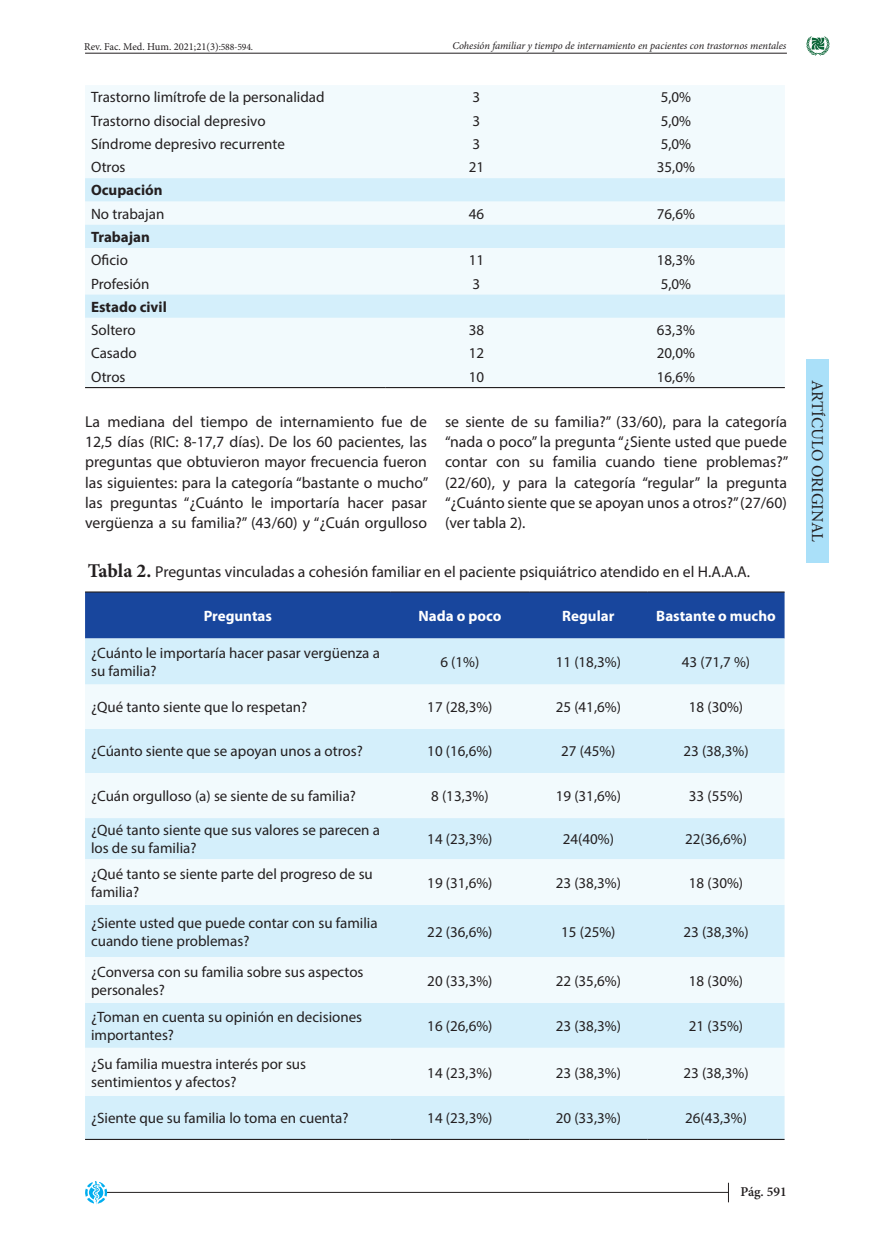
<style>
.page{position:relative;width:872px;height:1234px;background:#fff}
.page>*{position:absolute;margin:0;border:0;box-sizing:border-box;transform-origin:0 0}
.t1{font:16.5px "Minion Pro";letter-spacing:-.005em;color:#231f20}
.PARRAFO_OK{font:15.75px/20.2px "Myriad Pro";color:#231f20;text-align:justify}
.TEXTO_CUADRO{font:15px/18px "Myriad Pro";color:#231f20}
.TITU_CUADRO{font:700 15px "Myriad Pro";color:#fff}
.TEXTO_CUADRO-2{font:700 15px "Myriad Pro";color:#231f20}
.t2{font:600 13.5px "Minion Pro";color:#231f20}
.t3{font:italic 10.5px "Minion Pro";letter-spacing:-.01em;color:#231f20}
.t4{font:10.5px "Minion Pro";color:#231f20}
.s1{font-size:9.75px}
.s2{font-family:"Minion Pro";font-weight:700;font-size:19.5px}
</style>
<div class="page">
<div style="left:806px;top:359px;width:23px;height:204px;background:#aae0f9"></div>
<hr style="left:85px;top:53px;width:702px;height:1px;background:#231f20">
<svg style="left:806px;top:36px;width:24px;height:20px"></svg>
<hr style="left:106px;top:1191px;width:623px;height:1px;background:#231f20">
<svg style="left:85px;top:1181px;width:23px;height:23px"></svg>
<svg style="left:728px;top:1182px;width:1px;height:19px"></svg>
<div style="left:85px;top:85px;width:700px;height:302px;background:#f2fafd"></div>
<svg style="left:85px;top:178px;width:700px;height:140px"></svg>
<hr style="left:85px;top:387px;width:301px;height:1px;background:#231f20">
<hr style="left:386px;top:387px;width:181px;height:1px;background:#231f20">
<hr style="left:567px;top:387px;width:218px;height:1px;background:#231f20">
<div style="left:85px;top:592px;width:699px;height:46px;background:#18469d"></div>
<div style="left:85px;top:638px;width:699px;height:500px;background:#d4effb"></div>
<svg style="left:85px;top:684px;width:699px;height:411px;fill:#f2fafd"></svg>
<hr style="left:85px;top:591px;width:305px;height:1px;background:#231f20">
<hr style="left:390px;top:591px;width:139px;height:1px;background:#231f20">
<hr style="left:529px;top:591px;width:118px;height:1px;background:#231f20">
<hr style="left:647px;top:591px;width:137px;height:1px;background:#231f20">
<hr style="left:85px;top:1138px;width:305px;height:1px;background:#231f20">
<hr style="left:390px;top:1138px;width:139px;height:1px;background:#231f20">
<hr style="left:529px;top:1138px;width:118px;height:1px;background:#231f20">
<hr style="left:647px;top:1138px;width:137px;height:1px;background:#231f20">
<p class="t4" style="left:84px;top:40px;width:170px">Rev. Fac. Med. Hum. 2021;21(3)<span class="s1">:588-594.</span></p>
<p class="t3" style="left:452px;top:39px;width:335px">Cohesión familiar y tiempo de internamiento en pacientes con trastornos mentales</p>
<p class="TEXTO_CUADRO" style="left:91px;top:88px;width:235px">Trastorno limítrofe de la personalidad</p>
<p class="TEXTO_CUADRO" style="left:472px;top:88px;width:9px">3</p>
<p class="TEXTO_CUADRO" style="left:660px;top:88px;width:32px">5,0%</p>
<p class="TEXTO_CUADRO" style="left:91px;top:111px;width:176px">Trastorno disocial depresivo</p>
<p class="TEXTO_CUADRO" style="left:472px;top:111px;width:9px">3</p>
<p class="TEXTO_CUADRO" style="left:660px;top:111px;width:32px">5,0%</p>
<p class="TEXTO_CUADRO" style="left:91px;top:135px;width:195px">Síndrome depresivo recurrente</p>
<p class="TEXTO_CUADRO" style="left:472px;top:135px;width:9px">3</p>
<p class="TEXTO_CUADRO" style="left:660px;top:135px;width:32px">5,0%</p>
<p class="TEXTO_CUADRO" style="left:91px;top:158px;width:36px">Otros</p>
<p class="TEXTO_CUADRO" style="left:469px;top:158px;width:17px">21</p>
<p class="TEXTO_CUADRO" style="left:657px;top:158px;width:40px">35,0%</p>
<p class="TEXTO_CUADRO-2" style="left:91px;top:180px;width:73px">Ocupación</p>
<p class="TEXTO_CUADRO" style="left:91px;top:204px;width:75px">No trabajan</p>
<p class="TEXTO_CUADRO" style="left:469px;top:204px;width:17px">46</p>
<p class="TEXTO_CUADRO" style="left:657px;top:204px;width:40px">76,6%</p>
<p class="TEXTO_CUADRO-2" style="left:91px;top:227px;width:60px">Trabajan</p>
<p class="TEXTO_CUADRO" style="left:91px;top:251px;width:38px">Oficio</p>
<p class="TEXTO_CUADRO" style="left:469px;top:251px;width:17px">11</p>
<p class="TEXTO_CUADRO" style="left:657px;top:251px;width:40px">18,3%</p>
<p class="TEXTO_CUADRO" style="left:91px;top:274px;width:60px">Profesión</p>
<p class="TEXTO_CUADRO" style="left:472px;top:274px;width:9px">3</p>
<p class="TEXTO_CUADRO" style="left:660px;top:274px;width:32px">5,0%</p>
<p class="TEXTO_CUADRO-2" style="left:91px;top:297px;width:77px">Estado civil</p>
<p class="TEXTO_CUADRO" style="left:91px;top:321px;width:46px">Soltero</p>
<p class="TEXTO_CUADRO" style="left:469px;top:321px;width:17px">38</p>
<p class="TEXTO_CUADRO" style="left:657px;top:321px;width:40px">63,3%</p>
<p class="TEXTO_CUADRO" style="left:91px;top:344px;width:47px">Casado</p>
<p class="TEXTO_CUADRO" style="left:469px;top:344px;width:17px">12</p>
<p class="TEXTO_CUADRO" style="left:657px;top:344px;width:40px">20,0%</p>
<p class="TEXTO_CUADRO" style="left:91px;top:367px;width:36px">Otros</p>
<p class="TEXTO_CUADRO" style="left:469px;top:367px;width:17px">10</p>
<p class="TEXTO_CUADRO" style="left:657px;top:367px;width:40px">16,6%</p>
<p class="PARRAFO_OK" style="left:85px;top:411px;width:345px">La mediana del tiempo de internamiento fue de 12,5 días (RIC: 8-17,7 días). De los 60 pacientes, las preguntas que obtuvieron mayor frecuencia fueron las siguientes: para la categoría “bastante o mucho” las preguntas “¿Cuánto le importaría hacer pasar vergüenza a su familia?” (43/60) y “¿Cuán orgulloso</p>
<p class="PARRAFO_OK" style="left:445px;top:411px;width:345px">se siente de su familia?” (33/60), para la categoría “nada o poco” la pregunta “¿Siente usted que puede contar con su familia cuando tiene problemas?” (22/60), y para la categoría “regular” la pregunta “¿Cuánto siente que se apoyan unos a otros?” (27/60) (ver tabla 2).</p>
<p class="PARRAFO_OK" style="left:88px;top:561px;width:664px"><span class="s2">Tabla 2.</span> Preguntas vinculadas a cohesión familiar en el paciente psiquiátrico atendido en el H.A.A.A.</p>
<p class="TITU_CUADRO" style="left:204px;top:606px;width:70px">Preguntas</p>
<p class="TITU_CUADRO" style="left:418px;top:606px;width:84px">Nada o poco</p>
<p class="TITU_CUADRO" style="left:562px;top:606px;width:54px">Regular</p>
<p class="TITU_CUADRO" style="left:656px;top:606px;width:121px">Bastante o mucho</p>
<p class="TEXTO_CUADRO" style="left:91px;top:643px;width:290px">¿Cuánto le importaría hacer pasar vergüenza a su familia?</p>
<p class="TEXTO_CUADRO" style="left:440px;top:652px;width:40px">6 (1%)</p>
<p class="TEXTO_CUADRO" style="left:556px;top:652px;width:67px">11 (18,3%)</p>
<p class="TEXTO_CUADRO" style="left:682px;top:652px;width:70px">43 (71,7 %)</p>
<p class="TEXTO_CUADRO" style="left:91px;top:697px;width:218px">¿Qué tanto siente que lo respetan?</p>
<p class="TEXTO_CUADRO" style="left:427px;top:697px;width:67px">17 (28,3%)</p>
<p class="TEXTO_CUADRO" style="left:556px;top:697px;width:67px">25 (41,6%)</p>
<p class="TEXTO_CUADRO" style="left:689px;top:697px;width:56px">18 (30%)</p>
<p class="TEXTO_CUADRO" style="left:91px;top:742px;width:273px">¿Cúanto siente que se apoyan unos a otros?</p>
<p class="TEXTO_CUADRO" style="left:427px;top:742px;width:67px">10 (16,6%)</p>
<p class="TEXTO_CUADRO" style="left:561px;top:742px;width:56px">27 (45%)</p>
<p class="TEXTO_CUADRO" style="left:683px;top:742px;width:67px">23 (38,3%)</p>
<p class="TEXTO_CUADRO" style="left:91px;top:786px;width:266px">¿Cuán orgulloso (a) se siente de su familia?</p>
<p class="TEXTO_CUADRO" style="left:431px;top:786px;width:59px">8 (13,3%)</p>
<p class="TEXTO_CUADRO" style="left:556px;top:786px;width:67px">19 (31,6%)</p>
<p class="TEXTO_CUADRO" style="left:689px;top:786px;width:56px">33 (55%)</p>
<p class="TEXTO_CUADRO" style="left:91px;top:820px;width:290px">¿Qué tanto siente que sus valores se parecen a los de su familia?</p>
<p class="TEXTO_CUADRO" style="left:427px;top:829px;width:67px">14 (23,3%)</p>
<p class="TEXTO_CUADRO" style="left:563px;top:829px;width:53px">24(40%)</p>
<p class="TEXTO_CUADRO" style="left:685px;top:829px;width:63px">22(36,6%)</p>
<p class="TEXTO_CUADRO" style="left:91px;top:864px;width:283px">¿Qué tanto se siente parte del progreso de su familia?</p>
<p class="TEXTO_CUADRO" style="left:427px;top:873px;width:67px">19 (31,6%)</p>
<p class="TEXTO_CUADRO" style="left:556px;top:873px;width:67px">23 (38,3%)</p>
<p class="TEXTO_CUADRO" style="left:689px;top:873px;width:56px">18 (30%)</p>
<p class="TEXTO_CUADRO" style="left:91px;top:913px;width:288px">¿Siente usted que puede contar con su familia cuando tiene problemas?</p>
<p class="TEXTO_CUADRO" style="left:427px;top:922px;width:67px">22 (36,6%)</p>
<p class="TEXTO_CUADRO" style="left:561px;top:922px;width:56px">15 (25%)</p>
<p class="TEXTO_CUADRO" style="left:683px;top:922px;width:67px">23 (38,3%)</p>
<p class="TEXTO_CUADRO" style="left:91px;top:962px;width:274px">¿Conversa con su familia sobre sus aspectos personales?</p>
<p class="TEXTO_CUADRO" style="left:427px;top:971px;width:67px">20 (33,3%)</p>
<p class="TEXTO_CUADRO" style="left:556px;top:971px;width:67px">22 (35,6%)</p>
<p class="TEXTO_CUADRO" style="left:689px;top:971px;width:56px">18 (30%)</p>
<p class="TEXTO_CUADRO" style="left:91px;top:1007px;width:273px">¿Toman en cuenta su opinión en decisiones importantes?</p>
<p class="TEXTO_CUADRO" style="left:427px;top:1016px;width:67px">16 (26,6%)</p>
<p class="TEXTO_CUADRO" style="left:556px;top:1016px;width:67px">23 (38,3%)</p>
<p class="TEXTO_CUADRO" style="left:689px;top:1016px;width:56px">21 (35%)</p>
<p class="TEXTO_CUADRO" style="left:91px;top:1053px;width:217px">¿Su familia muestra interés por sus sentimientos y afectos?</p>
<p class="TEXTO_CUADRO" style="left:427px;top:1062px;width:67px">14 (23,3%)</p>
<p class="TEXTO_CUADRO" style="left:556px;top:1062px;width:67px">23 (38,3%)</p>
<p class="TEXTO_CUADRO" style="left:683px;top:1062px;width:67px">23 (38,3%)</p>
<p class="TEXTO_CUADRO" style="left:91px;top:1108px;width:259px">¿Siente que su familia lo toma en cuenta?</p>
<p class="TEXTO_CUADRO" style="left:427px;top:1108px;width:67px">14 (23,3%)</p>
<p class="TEXTO_CUADRO" style="left:556px;top:1108px;width:67px">20 (33,3%)</p>
<p class="TEXTO_CUADRO" style="left:685px;top:1108px;width:63px">26(43,3%)</p>
<p class="t2" style="left:740px;top:1181px;width:48px">Pág. 591</p>
<p class="t1" style="left:828px;top:380px;width:163px;rotate:90deg">ARTÍCULO ORIGINAL</p>
</div>
